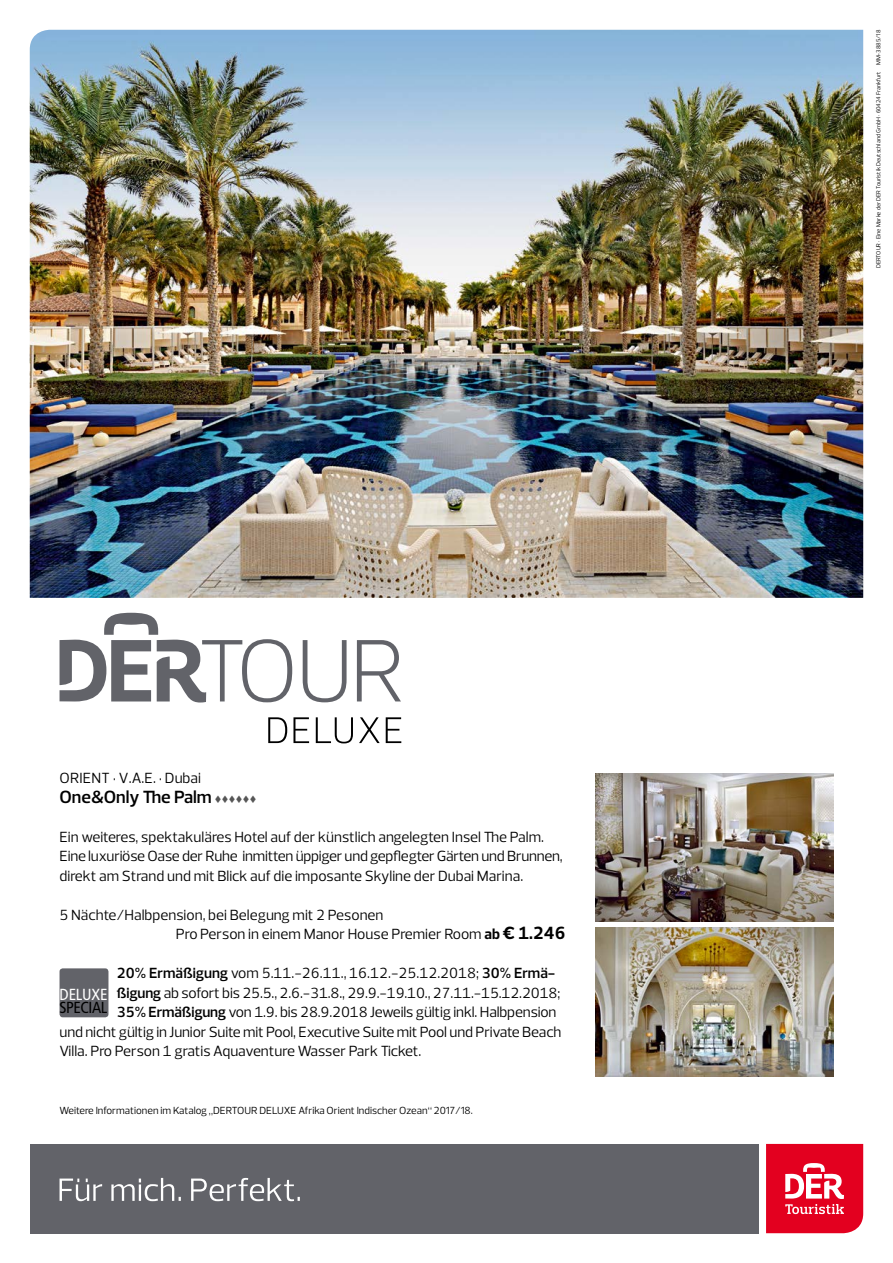
<style>
.page{position:relative;width:893px;height:1263px;background:#fff}
.page>*{position:absolute;margin:0;border:0;box-sizing:border-box;transform-origin:0 0}
.t1{font:600 18px "Prelo";color:#000}
.t2{font:16.05px "DER Frutiger Cn Re";letter-spacing:-.03em;color:#000}
.t3{font:16.05px "DER Frutiger Cn Re";letter-spacing:-.01em;color:#fff}
.t4{font:15px/19.5px "Prelo";letter-spacing:-.01em;color:#000}
.t5{font:10.5px "Prelo";color:#000}
.t6{font:6px "Prelo";color:#000}
.s1{font-family:"DERPI2015";font-weight:400;font-size:13.5px;color:#565656}
.s2{font-weight:700}
.s3{font-weight:700;font-size:18px}
.s4{font-weight:600}
</style>
<div class="page">
<svg style="left:766px;top:1144px;width:97px;height:89px;background:#e6243f"></svg>
<div style="left:30px;top:1144px;width:729px;height:89px;background:#626369"></div>
<svg style="left:60px;top:1178px;width:240px;height:23px"></svg>
<img style="left:595px;top:928px;width:238px;height:148px">
<img style="left:595px;top:773px;width:238px;height:149px">
<img style="left:30px;top:30px;width:833px;height:568px">
<svg style="left:60px;top:613px;width:232px;height:89px"></svg>
<svg style="left:303px;top:640px;width:44px;height:62px"></svg>
<svg style="left:357px;top:640px;width:44px;height:61px"></svg>
<svg style="left:268px;top:717px;width:133px;height:26px"></svg>
<div style="left:60px;top:968px;width:48px;height:49px;background:#626369;border-radius:3px"></div>
<p class="t4" style="left:60px;top:769px;width:143px">ORIENT • V.A.E. • Dubai</p>
<p class="t1" style="left:60px;top:786px;width:198px">One&amp;Only The Palm <span class="s1">777777</span></p>
<p class="t4" style="left:60px;top:827px;width:505px">Ein weiteres, spektakuläres Hotel auf der künstlich angelegten Insel The Palm.<br>Eine luxuriöse Oase der Ruhe inmitten üppiger und gepflegter Gärten und Brunnen, direkt am Strand und mit Blick auf die imposante Skyline der Dubai Marina.</p>
<p class="t4" style="left:176px;top:905px;width:391px;text-indent:-116px">5 Nächte/Halbpension, bei Belegung mit 2 Pesonen<br>Pro Person in einem Manor House Premier Room <span class="s2">ab</span> <span class="s3">€ 1.246</span></p>
<p class="t4" style="left:117px;top:964px;width:440px"><span class="s4">20% Ermäßigung</span> vom 5.11.-26.11., 16.12.-25.12.2018; <span class="s4">30% Ermä-</span></p>
<p class="t4" style="left:117px;top:983px;width:445px"><span class="s4">ßigung</span> ab sofort bis 25.5., 2.6.-31.8., 29.9.-19.10., 27.11.-15.12.2018;</p>
<p class="t4" style="left:117px;top:1003px;width:441px"><span class="s4">35% Ermäßigung</span> von 1.9. bis 28.9.2018 Jeweils gültig inkl. Halbpension</p>
<p class="t4" style="left:60px;top:1022px;width:503px">und nicht gültig in Junior Suite mit Pool, Executive Suite mit Pool und Private Beach</p>
<p class="t4" style="left:60px;top:1042px;width:363px">Villa. Pro Person 1 gratis Aquaventure Wasser Park Ticket.</p>
<p class="t3" style="left:60px;top:985px;width:49px">DELUXE</p>
<p class="t2" style="left:60px;top:998px;width:49px">SPECIAL</p>
<p class="t5" style="left:60px;top:1104px;width:415px">Weitere Informationen im Katalog „DERTOUR DELUXE Afrika Orient Indischer Ozean“ 2017/18.</p>
<p class="t6" style="left:875px;top:268px;width:240px;rotate:-90deg">DERTOUR · Eine Marke der DER Touristik Deutschland GmbH · 60424 Frankfurt MM-3885/18</p>
</div>
